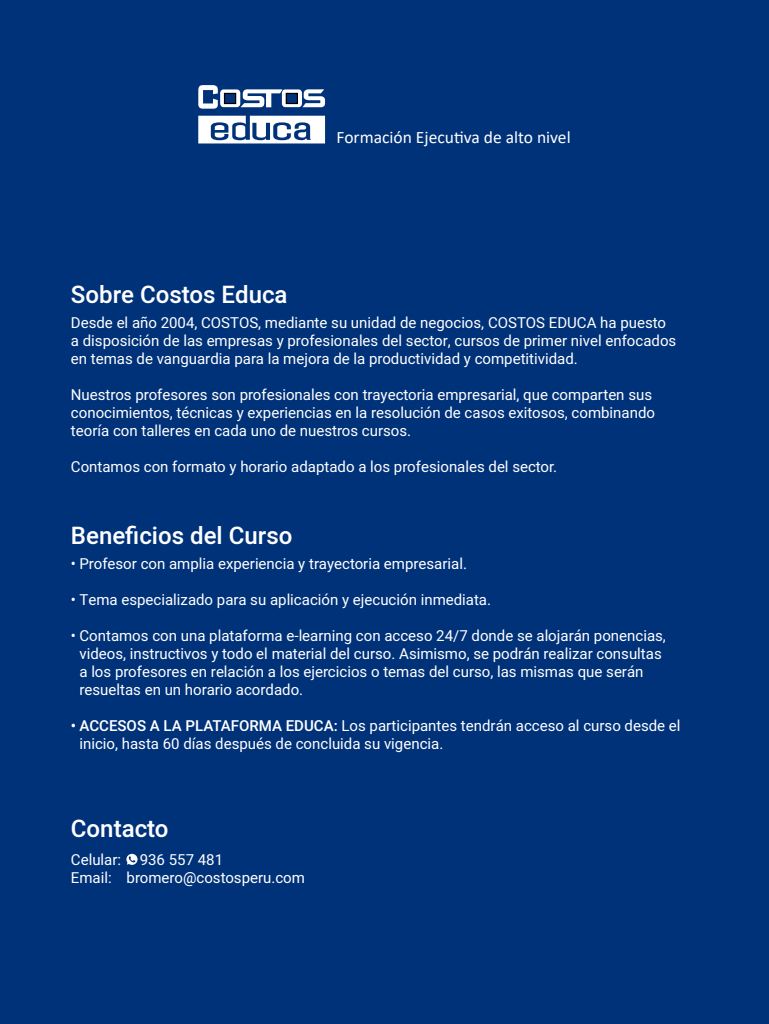
<style>
.page{position:relative;width:769px;height:1024px;background:#fff}
.page>*{position:absolute;margin:0;border:0;box-sizing:border-box;transform-origin:0 0}
.t1{font:500 24px "Heebo";color:#fff}
.t2{font:17.5px "Calibri";color:#fff}
.t3{font:15px/18px "Heebo";color:#fff}
.s1{font-weight:500}
</style>
<div class="page">
<div style="left:0;top:0;width:768px;height:1023px;background:#00327a"></div>
<svg style="left:126px;top:853px;width:11px;height:11px"></svg>
<svg style="left:198px;top:116px;width:127px;height:27px"></svg>
<svg style="left:198px;top:85px;width:127px;height:24px"></svg>
<div style="left:224px;top:93px;width:11px;height:10px;background:#00327a"></div>
<div style="left:224px;top:93px;width:12px;height:11px;border:1px solid #000"></div>
<div style="left:286px;top:93px;width:11px;height:10px;background:#00327a"></div>
<div style="left:285px;top:93px;width:13px;height:11px;border:1px solid #000"></div>
<p class="t2" style="left:336px;top:125px;width:235px">Formación Ejecutiva de alto nivel</p>
<h1 class="t1" style="left:71px;top:278px;width:218px">Sobre Costos Educa</h1>
<p class="t3" style="left:71px;top:314px;width:606px">Desde el año 2004, COSTOS, mediante su unidad de negocios, COSTOS EDUCA ha puesto a disposición de las empresas y profesionales del sector, cursos de primer nivel enfocados en temas de vanguardia para la mejora de la productividad y competitividad.</p>
<p class="t3" style="left:71px;top:386px;width:585px">Nuestros profesores son profesionales con trayectoria empresarial, que comparten sus conocimientos, técnicas y experiencias en la resolución de casos exitosos, combinando teoría con talleres en cada uno de nuestros cursos.</p>
<p class="t3" style="left:71px;top:458px;width:487px">Contamos con formato y horario adaptado a los profesionales del sector.</p>
<h1 class="t1" style="left:71px;top:518px;width:223px">Beneficios del Curso</h1>
<p class="t3" style="left:71px;top:554px;width:397px">• Profesor con amplia experiencia y trayectoria empresarial.</p>
<p class="t3" style="left:71px;top:590px;width:421px">• Tema especializado para su aplicación y ejecución inmediata.</p>
<p class="t3" style="left:79px;top:626px;width:587px;text-indent:-9px">• Contamos con una plataforma e-learning con acceso 24/7 donde se alojarán ponencias, videos, instructivos y todo el material del curso. Asimismo, se podrán realizar consultas a los profesores en relación a los ejercicios o temas del curso, las mismas que serán resueltas en un horario acordado.</p>
<p class="t3" style="left:79px;top:716px;width:602px;text-indent:-9px"><span class="s1">• ACCESOS A LA PLATAFORMA EDUCA:</span> Los participantes tendrán acceso al curso desde el inicio, hasta 60 días después de concluida su vigencia.</p>
<h1 class="t1" style="left:71px;top:812px;width:99px">Contacto</h1>
<p class="t3" style="left:71px;top:850px;width:235px">Celular: 936 557 481<br>Email: bromero@costosperu.com</p>
</div>
